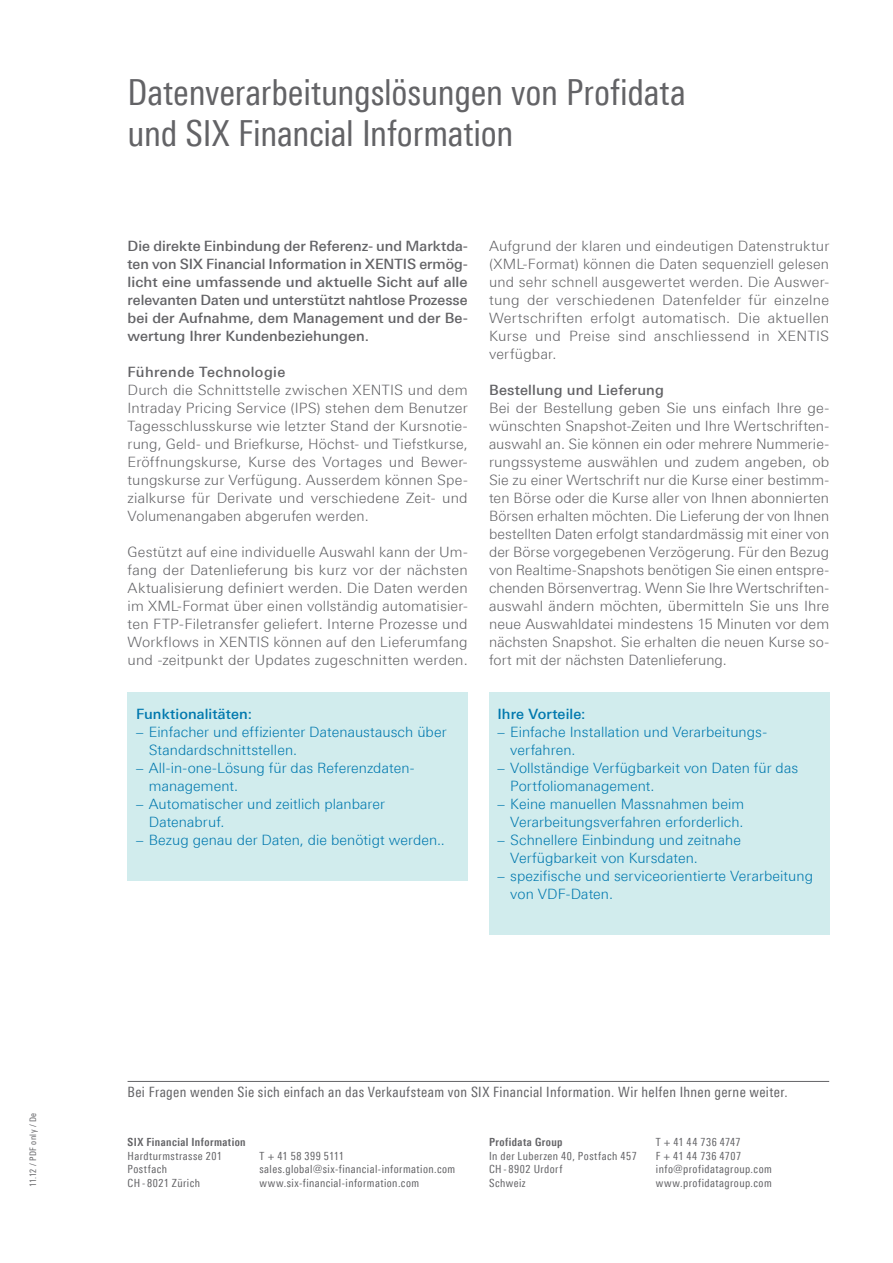
<style>
.page{position:relative;width:893px;height:1263px;background:#fff}
.page>*{position:absolute;margin:0;border:0;box-sizing:border-box;transform-origin:0 0}
.t1{font:36px/41.2px "Linotype Univers 420 Cn";letter-spacing:-.01em;color:#636366}
.t2{font:300 14.25px/18px "Linotype Univers 330";letter-spacing:.01em;color:#636366;text-align:justify}
.t3{font:300 14.25px/18px "Linotype Univers 330";letter-spacing:.005em;color:#0078ae}
.t4{font:500 14.25px/18px "Linotype Univers 530";letter-spacing:.005em;color:#636366;text-align:justify}
.t5{font:14.25px "Linotype Univers 420 Cn";letter-spacing:.025em;color:#636366}
.t6{font:500 14.25px "Linotype Univers 530";letter-spacing:.005em;color:#0078ae}
.t7{font:500 14.25px "Linotype Univers 530";letter-spacing:.025em;color:#636366}
.t8{font:11.25px/13.5px "Linotype Univers 420 Cn";letter-spacing:.04em;color:#636366}
.t9{font:700 11.25px "Linotype Univers 620 Cn";letter-spacing:.04em;color:#636366}
.t10{font:9px "Linotype Univers 420 Cn";letter-spacing:.045em;color:#636366}
</style>
<div class="page">
<div style="left:128px;top:692px;width:340px;height:189px;background:#d1eced"></div>
<div style="left:489px;top:692px;width:340px;height:243px;background:#d1eced"></div>
<hr style="left:128px;top:1081px;width:701px;height:1px;background:#636366">
<p class="t10" style="left:28px;top:1187px;width:76px;rotate:-90deg">11.12 / PDF only / De</p>
<h1 class="t1" style="left:128px;top:71px;width:560px">Datenverarbeitungslösungen von Profidata und SIX Financial Information</h1>
<p class="t4" style="left:128px;top:237px;width:342px">Die direkte Einbindung der Referenz- und Marktda&shy;ten von SIX Financial Information in XENTIS ermög&shy;licht eine umfassende und aktuelle Sicht auf alle relevanten Daten und unterstützt nahtlose Prozesse bei der Aufnahme, dem Management und der Be&shy;wertung Ihrer Kundenbeziehungen.</p>
<p class="t7" style="left:128px;top:363px;width:159px">Führende Technologie</p>
<p class="t2" style="left:128px;top:381px;width:342px">Durch die Schnittstelle zwischen XENTIS und dem Intraday Pricing Service (IPS) stehen dem Benutzer Tagesschlusskurse wie letzter Stand der Kursnotie&shy;rung, Geld- und Briefkurse, Höchst- und Tiefstkurse, Eröffnungskurse, Kurse des Vortages und Bewer&shy;tungskurse zur Verfügung. Ausserdem können Spe&shy;zialkurse für Derivate und verschiedene Zeit- und Volumenangaben abgerufen werden.</p>
<p class="t2" style="left:128px;top:543px;width:342px">Gestützt auf eine individuelle Auswahl kann der Um&shy;fang der Datenlieferung bis kurz vor der nächsten Aktualisierung definiert werden. Die Daten werden im XML-Format über einen vollständig automatisier&shy;ten FTP-Filetransfer geliefert. Interne Prozesse und Workflows in XENTIS können auf den Lieferumfang und -zeitpunkt der Updates zugeschnitten werden.</p>
<p class="t6" style="left:136px;top:705px;width:117px">Funktionalitäten:</p>
<p class="t3" style="left:149px;top:723px;width:299px;text-indent:-13px">– Einfacher und effizienter Datenaustausch über<br>Standardschnittstellen.</p>
<p class="t3" style="left:149px;top:759px;width:266px;text-indent:-13px">– All-in-one-Lösung für das Referenzdaten&shy;management.</p>
<p class="t3" style="left:149px;top:795px;width:238px;text-indent:-13px">– Automatischer und zeitlich planbarer<br>Datenabruf.</p>
<p class="t3" style="left:136px;top:831px;width:310px">– Bezug genau der Daten, die benötigt werden..</p>
<p class="t2" style="left:489px;top:237px;width:342px">Aufgrund der klaren und eindeutigen Datenstruktur (XML-Format) können die Daten sequenziell gelesen und sehr schnell ausgewertet werden. Die Auswer&shy;tung der verschiedenen Datenfelder für einzelne Wertschriften erfolgt automatisch. Die aktuellen Kurse und Preise sind anschliessend in XENTIS verfügbar.</p>
<p class="t4" style="left:489px;top:381px;width:176px">Bestellung und Lieferung</p>
<p class="t2" style="left:489px;top:399px;width:342px">Bei der Bestellung geben Sie uns einfach Ihre ge&shy;wünschten Snapshot-Zeiten und Ihre Wertschriften&shy;auswahl an. Sie können ein oder mehrere Nummerie&shy;rungssysteme auswählen und zudem angeben, ob Sie zu einer Wertschrift nur die Kurse einer bestimm&shy;ten Börse oder die Kurse aller von Ihnen abonnierten Börsen erhalten möchten. Die Lieferung der von Ihnen bestellten Daten erfolgt standardmässig mit einer von der Börse vorgegebenen Verzögerung. Für den Bezug von Realtime-Snapshots benötigen Sie einen entspre&shy;chenden Börsenvertrag. Wenn Sie Ihre Wertschriften&shy;auswahl ändern möchten, übermitteln Sie uns Ihre neue Auswahldatei mindestens 15 Minuten vor dem nächsten Snapshot. Sie erhalten die neuen Kurse so&shy;fort mit der nächsten Datenlieferung.</p>
<p class="t6" style="left:497px;top:705px;width:90px">Ihre Vorteile:</p>
<p class="t3" style="left:510px;top:723px;width:257px;text-indent:-13px">– Einfache Installation und Verarbeitungs&shy;verfahren.</p>
<p class="t3" style="left:510px;top:759px;width:289px;text-indent:-13px">– Vollständige Verfügbarkeit von Daten für das<br>Portfoliomanagement.</p>
<p class="t3" style="left:497px;top:795px;width:248px;text-align:right">– Keine manuellen Massnahmen beim<br>Verarbeitungsverfahren erforderlich.</p>
<p class="t3" style="left:510px;top:831px;width:232px;text-indent:-13px">– Schnellere Einbindung und zeitnahe<br>Verfügbarkeit von Kursdaten.</p>
<p class="t3" style="left:510px;top:867px;width:304px;text-indent:-13px">– spezifische und serviceorientierte Verarbeitung von VDF-Daten.</p>
<p class="t5" style="left:128px;top:1083px;width:661px">Bei Fragen wenden Sie sich einfach an das Verkaufsteam von SIX Financial Information. Wir helfen Ihnen gerne weiter.</p>
<p class="t9" style="left:128px;top:1136px;width:120px">SIX Financial Information</p>
<p class="t8" style="left:128px;top:1149px;width:96px">Hardturmstrasse 201<br>Postfach<br>CH - 8021 Zürich</p>
<p class="t8" style="left:259px;top:1149px;width:197px">T + 41 58 399 5111 sales.global@six-financial-information.com www.six-financial-information.com</p>
<p class="t9" style="left:489px;top:1136px;width:75px">Profidata Group</p>
<p class="t8" style="left:489px;top:1149px;width:149px">In der Luberzen 40, Postfach 457<br>CH - 8902 Urdorf</p>
<p class="t8" style="left:489px;top:1176px;width:38px">Schweiz</p>
<p class="t8" style="left:656px;top:1136px;width:117px">T + 41 44 736 4747<br>F + 41 44 736 4707 info@profidatagroup.com www.profidatagroup.com</p>
</div>
